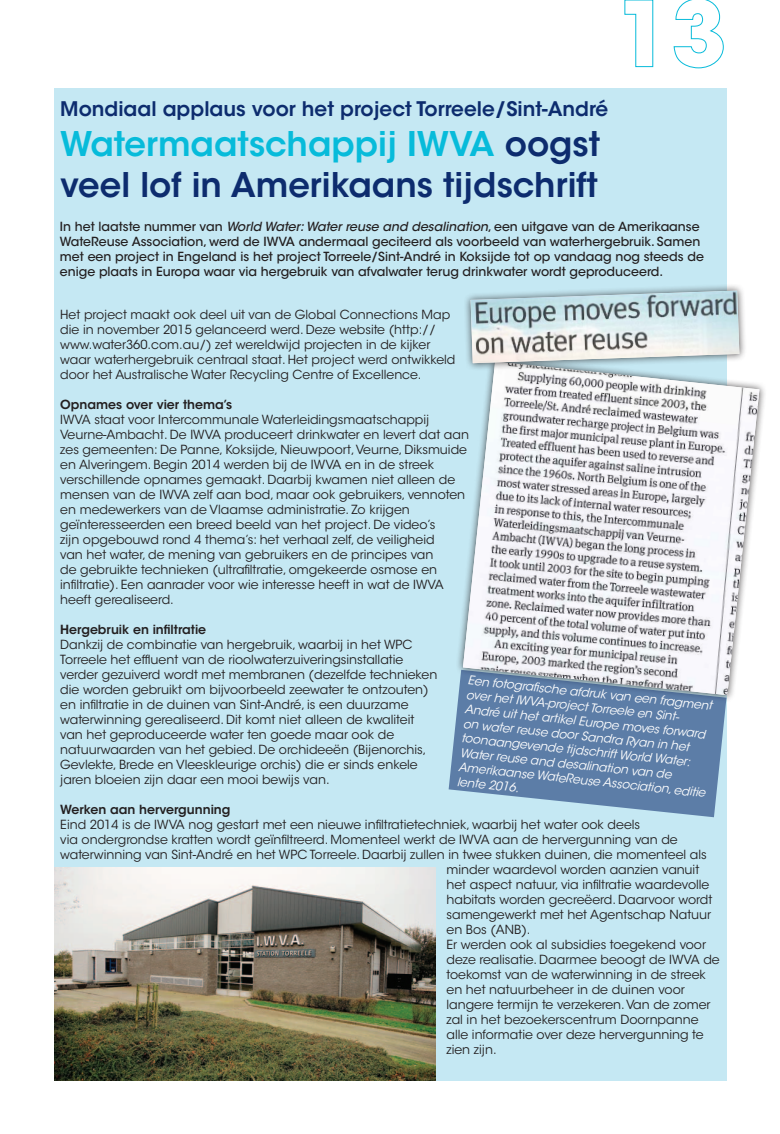
<style>
.page{position:relative;width:780px;height:1134px;background:#fff}
.page>*{position:absolute;margin:0;border:0;box-sizing:border-box;transform-origin:0 0}
.Titels_licht_blauw_i{font:600 33.75px "ITC Avant Garde Std";color:#0d2c6e}
.Titels_licht_blauw_i-2{font:600 33.75px "ITC Avant Garde Std";color:#07bbda}
.Voortitel_insprong_2{font:600 20px "ITC Avant Garde Std";color:#0d2c6e}
.Body_insprong_2_mm{font:12.5px/15px "ITC Avant Garde Std";color:#231f20}
.Inleiding_insprong_2{font:500 12.5px/15px "ITC Avant Garde Std";color:#231f20}
.Body_insprong_2_mm-2{font:600 12.5px "ITC Avant Garde Std";color:#231f20}
.Onderschrift_foto{font:italic 12.12px/14.6px "ITC Avant Garde Std";color:#fff}
.s1{color:#0d2c6e}
.s2{font-style:italic}
</style>
<div class="page">
<div style="left:54px;top:89px;width:672px;height:992px;background:#c5e8f3"></div>
<div style="left:456px;top:355px;width:310px;height:347px;background:#231f20;opacity:.75"></div>
<img style="left:463px;top:362px;width:296px;height:333px">
<div style="left:463px;top:283px;width:283px;height:87px;background:#231f20;opacity:.75"></div>
<img style="left:470px;top:291px;width:269px;height:72px">
<img style="left:54px;top:867px;width:382px;height:214px">
<svg style="left:448px;top:670px;width:278px;height:147px;background:#7291b4"></svg>
<svg style="left:624px;top:0;width:29px;height:67px"></svg>
<svg style="left:673px;top:0;width:50px;height:68px"></svg>
<p class="Voortitel_insprong_2" style="left:60px;top:96px;width:549px">Mondiaal applaus voor het project Torreele/Sint-André</p>
<p class="Titels_licht_blauw_i-2" style="left:60px;top:122px;width:541px">Watermaatschappij IWVA <span class="s1">oogst</span></p>
<p class="Titels_licht_blauw_i" style="left:60px;top:163px;width:539px">veel lof in Amerikaans tijdschrift</p>
<p class="Inleiding_insprong_2" style="left:60px;top:219px;width:645px">In het laatste nummer van <span class="s2">World Water: Water reuse and desalination</span>, een uitgave van de Amerikaanse WateReuse Association, werd de IWVA andermaal geciteerd als voorbeeld van waterhergebruik. Samen met een project in Engeland is het project Torreele/Sint-André in Koksijde tot op vandaag nog steeds de enige plaats in Europa waar via hergebruik van afvalwater terug drinkwater wordt geproduceerd.</p>
<p class="Body_insprong_2_mm" style="left:60px;top:307px;width:396px">Het project maakt ook deel uit van de Global Connections Map die in november 2015 gelanceerd werd. Deze website (http:// www.water360.com.au/) zet wereldwijd projecten in de kijker waar waterhergebruik centraal staat. Het project werd ontwikkeld door het Australische Water Recycling Centre of Excellence.</p>
<p class="Body_insprong_2_mm-2" style="left:60px;top:396px;width:173px">Opnames over vier thema’s</p>
<p class="Body_insprong_2_mm" style="left:60px;top:412px;width:410px">IWVA staat voor Intercommunale Waterleidingsmaatschappij Veurne-Ambacht. De IWVA produceert drinkwater en levert dat aan zes gemeenten: De Panne, Koksijde, Nieuwpoort, Veurne, Diksmuide en Alveringem. Begin 2014 werden bij de IWVA en in de streek verschillende opnames gemaakt. Daarbij kwamen niet alleen de mensen van de IWVA zelf aan bod, maar ook gebruikers, vennoten en medewerkers van de Vlaamse administratie. Zo krijgen geïnteresseerden een breed beeld van het project. De video’s<br>zijn opgebouwd rond 4 thema’s: het verhaal zelf, de veiligheid<br>van het water, de mening van gebruikers en de principes van<br>de gebruikte technieken (ultrafiltratie, omgekeerde osmose en infiltratie). Een aanrader voor wie interesse heeft in wat de IWVA heeft gerealiseerd.</p>
<p class="Body_insprong_2_mm-2" style="left:60px;top:621px;width:147px">Hergebruik en infiltratie</p>
<p class="Body_insprong_2_mm" style="left:60px;top:637px;width:378px">Dankzij de combinatie van hergebruik, waarbij in het WPC Torreele het effluent van de rioolwaterzuiveringsinstallatie verder gezuiverd wordt met membranen (dezelfde technieken die worden gebruikt om bijvoorbeeld zeewater te ontzouten) en infiltratie in de duinen van Sint-André, is een duurzame waterwinning gerealiseerd. Dit komt niet alleen de kwaliteit van het geproduceerde water ten goede maar ook de natuurwaarden van het gebied. De orchideeën (Bijenorchis, Gevlekte, Brede en Vleeskleurige orchis) die er sinds enkele jaren bloeien zijn daar een mooi bewijs van.</p>
<p class="Body_insprong_2_mm-2" style="left:60px;top:801px;width:172px">Werken aan hervergunning</p>
<p class="Body_insprong_2_mm" style="left:60px;top:817px;width:581px">Eind 2014 is de IWVA nog gestart met een nieuwe infiltratietechniek, waarbij het water ook deels</p>
<p class="Body_insprong_2_mm" style="left:60px;top:832px;width:619px">via ondergrondse kratten wordt geïnfiltreerd. Momenteel werkt de IWVA aan de hervergunning van de</p>
<p class="Body_insprong_2_mm" style="left:60px;top:847px;width:648px">waterwinning van Sint-André en het WPC Torreele. Daarbij zullen in twee stukken duinen, die momenteel als</p>
<p class="Body_insprong_2_mm" style="left:446px;top:862px;width:254px">minder waardevol worden aanzien vanuit</p>
<p class="Body_insprong_2_mm" style="left:446px;top:877px;width:264px">het aspect natuur, via infiltratie waardevolle</p>
<p class="Body_insprong_2_mm" style="left:446px;top:892px;width:267px">habitats worden gecreëerd. Daarvoor wordt</p>
<p class="Body_insprong_2_mm" style="left:446px;top:907px;width:266px">samengewerkt met het Agentschap Natuur</p>
<p class="Body_insprong_2_mm" style="left:446px;top:922px;width:85px">en Bos (ANB).</p>
<p class="Body_insprong_2_mm" style="left:446px;top:937px;width:275px">Er werden ook al subsidies toegekend voor deze realisatie. Daarmee beoogt de IWVA de toekomst van de waterwinning in de streek en het natuurbeheer in de duinen voor langere termijn te verzekeren. Van de zomer zal in het bezoekerscentrum Doornpanne alle informatie over deze hervergunning te zien zijn.</p>
<p class="Onderschrift_foto" style="left:468px;top:673px;width:250px;rotate:6deg">Een fotografi sche afdruk van een fragment over het IWVA-project Torreele en Sint-André uit het artikel Europe moves forward on water reuse door Sandra Ryan in het toonaangevende tijdschrift World Water:<br>Water reuse and desalination van de Amerikaanse WateReuse Association, editie lente 2016.</p>
</div>
